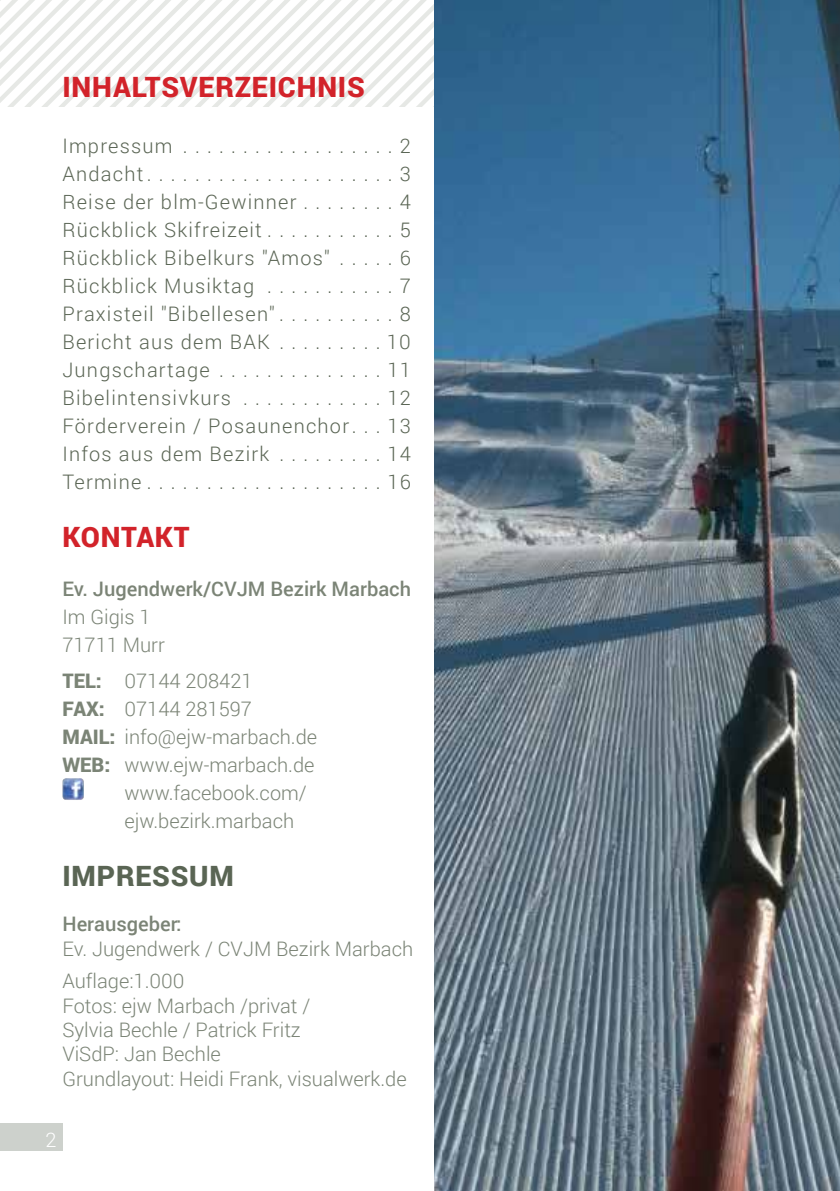
<style>
.page{position:relative;width:840px;height:1191px;background:#fff}
.page>*{position:absolute;margin:0;border:0;box-sizing:border-box;transform-origin:0 0}
.t1{font:900 28px "Roboto";letter-spacing:.03em;color:#d2232a}
.t2{font:900 28px "Roboto";letter-spacing:.03em;color:#5a6554}
.t3{font:300 20px/28px "Roboto";letter-spacing:.06em;color:#5a6554;text-align:justify}
.t4{font:300 20px/24.4px "Roboto";color:#7b8476}
.t5{font:500 20px "Roboto";color:#7b8476}
.t6{font:300 20px "Roboto";color:#fff}
.s1{font-weight:900}
</style>
<div class="page">
<div style="left:0;top:1123px;width:62px;height:27px;background:#cdd1cc"></div>
<img style="left:62px;top:778px;width:22px;height:22px">
<img style="left:434px;top:0;width:405px;height:1191px">
<h1 class="t1" style="left:62px;top:68px;width:304px">INHALTSVERZEICHNIS</h1>
<p class="t3" style="left:62px;top:131px;width:350px">Impressum . . . . . . . . . . . . . . . . . . 2<br>Andacht . . . . . . . . . . . . . . . . . . . . . 3<br>Reise der blm-Gewinner . . . . . . . . 4<br>Rückblick Skifreizeit . . . . . . . . . . . 5<br>Rückblick Bibelkurs "Amos" . . . . . 6<br>Rückblick Musiktag . . . . . . . . . . . 7<br>Praxisteil "Bibellesen" . . . . . . . . . . 8<br>Bericht aus dem BAK . . . . . . . . 10<br>Jungschartage . . . . . . . . . . . . . 11<br>Bibelintensivkurs . . . . . . . . . . . 12<br>Förderverein / Posaunenchor . . 13<br>Infos aus dem Bezirk . . . . . . . . 14<br>Termine . . . . . . . . . . . . . . . . . . . 16</p>
<h1 class="t1" style="left:62px;top:517px;width:129px">KONTAKT</h1>
<p class="t5" style="left:62px;top:574px;width:350px">Ev. Jugendwerk/CVJM Bezirk Marbach</p>
<p class="t4" style="left:62px;top:602px;width:104px;line-height:28px">Im Gigis 1<br>71711 Murr</p>
<p class="t4" style="left:62px;top:668px;width:191px"><span class="s1">TEL:</span> 07144 208421</p>
<p class="t4" style="left:62px;top:696px;width:191px"><span class="s1">FAX:</span> 07144 281597</p>
<p class="t4" style="left:62px;top:724px;width:256px"><span class="s1">MAIL:</span> info@ejw-marbach. de</p>
<p class="t4" style="left:62px;top:752px;width:253px"><span class="s1">WEB:</span> www. ejw-marbach. de</p>
<p class="t4" style="left:124px;top:780px;width:184px">www. facebook. com/</p>
<p class="t4" style="left:124px;top:808px;width:171px">ejw. bezirk. marbach</p>
<h1 class="t2" style="left:62px;top:856px;width:173px">IMPRESSUM</h1>
<p class="t5" style="left:62px;top:910px;width:120px">Herausgeber:</p>
<p class="t4" style="left:62px;top:931px;width:352px;line-height:32.6px">Ev. Jugendwerk / CVJM Bezirk Marbach<br>Auflage:1.000</p>
<p class="t4" style="left:62px;top:992px;width:345px">Fotos: ejw Marbach /privat /<br>Sylvia Bechle / Patrick Fritz<br>ViSdP: Jan Bechle<br>Grundlayout: Heidi Frank, visualwerk.de</p>
<p class="t6" style="left:46px;top:1126px;width:13px">2</p>
</div>
